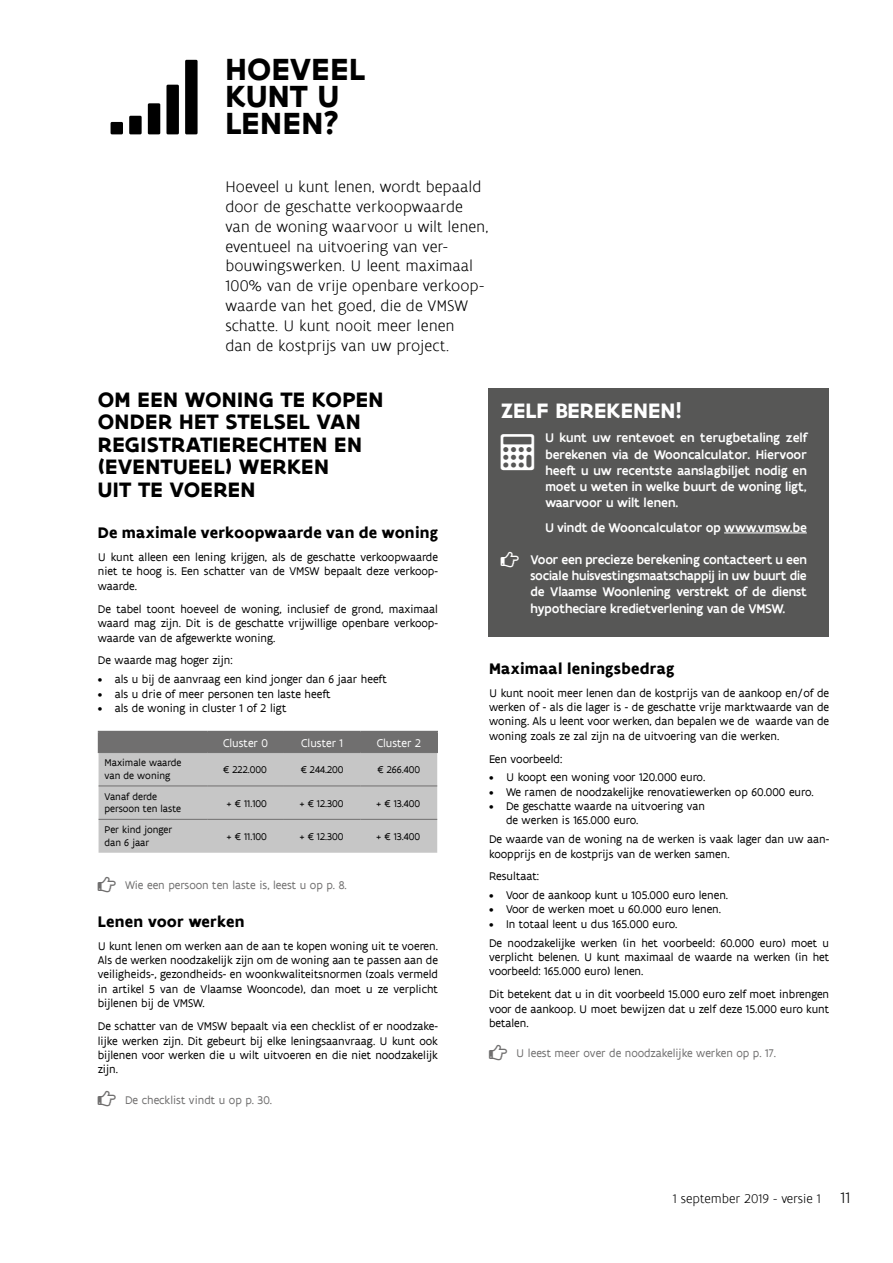
<style>
.page{position:relative;width:893px;height:1263px;background:#fff}
.page>*{position:absolute;margin:0;border:0;box-sizing:border-box;transform-origin:0 0}
.t1{font:700 33px/27px "Flanders Art Sans";letter-spacing:.01em;color:#000}
.t2{font:700 22.5px/22.5px "Flanders Art Sans";letter-spacing:.01em;color:#000}
.t3{font:700 22.5px "Flanders Art Sans";color:#fff}
.t4{font:300 16.5px/19.8px "Flanders Art Sans";color:#000}
.t5{font:700 16.5px "Flanders Art Sans";letter-spacing:.015em;color:#000}
.t6{font:500 13.5px/16.2px "Flanders Art Sans";letter-spacing:-.01em;color:#fff;text-align:justify}
.t7{font:300 13.5px "Flanders Art Sans";color:#000}
.t8{font:12px/14.4px "Flanders Art Sans";color:#000;text-align:justify}
.t9{font:12px "Flanders Art Sans";color:#706f6f}
.t10{font:12px "Flanders Art Sans";color:#fff}
.t11{font:10.5px/12.6px "Flanders Art Sans";color:#000}
.s1{font-size:16.5px}
</style>
<div class="page">
<hr style="left:361px;top:731px;width:77px;height:1px;background:#706f6f">
<svg style="left:98px;top:731px;width:339px;height:122px;background:#b6b6b6"></svg>
<hr style="left:436px;top:732px;width:2px;height:20px;background:#706f6f">
<hr style="left:98px;top:752px;width:109px;height:1px;background:#706f6f">
<hr style="left:207px;top:752px;width:77px;height:1px;background:#706f6f">
<hr style="left:284px;top:752px;width:77px;height:1px;background:#706f6f">
<hr style="left:361px;top:752px;width:77px;height:1px;background:#706f6f">
<hr style="left:99px;top:785px;width:108px;height:1px;background:#706f6f">
<hr style="left:207px;top:785px;width:77px;height:1px;background:#706f6f">
<hr style="left:284px;top:785px;width:77px;height:1px;background:#706f6f">
<hr style="left:361px;top:785px;width:76px;height:1px;background:#706f6f">
<hr style="left:99px;top:819px;width:108px;height:1px;background:#706f6f">
<hr style="left:207px;top:819px;width:77px;height:1px;background:#706f6f">
<hr style="left:284px;top:819px;width:77px;height:1px;background:#706f6f">
<hr style="left:361px;top:819px;width:76px;height:1px;background:#706f6f">
<div style="left:488px;top:388px;width:340px;height:167px;background:#575756"></div>
<hr style="left:724px;top:533px;width:83px;height:1px;background:#fff">
<div style="left:488px;top:536px;width:340px;height:101px;background:#575756"></div>
<h1 class="t1" style="left:225px;top:56px;width:141px">HOEVEEL<br>KUNT U<br>LENEN?</h1>
<p class="t4" style="left:225px;top:177px;width:265px">Hoeveel u kunt lenen, wordt bepaald door de geschatte verkoopwaarde van de woning waarvoor u wilt lenen, eventueel na uitvoering van ver&shy;bouwingswerken. U leent maximaal 100% van de vrije openbare verkoop&shy;waarde van het goed, die de VMSW schatte. U kunt nooit meer lenen<br>dan de kostprijs van uw project.</p>
<h2 class="t2" style="left:98px;top:388px;width:287px">OM EEN WONING TE KOPEN<br>ONDER HET STELSEL VAN<br>REGISTRATIERECHTEN EN (EVENTUEEL) WERKEN<br>UIT TE VOEREN</h2>
<h3 class="t5" style="left:98px;top:522px;width:342px">De maximale verkoopwaarde van de woning</h3>
<p class="t8" style="left:98px;top:550px;width:342px">U kunt alleen een lening krijgen, als de geschatte verkoopwaarde niet te hoog is. Een schatter van de VMSW bepaalt deze verkoop&shy;waarde.</p>
<p class="t8" style="left:98px;top:602px;width:342px">De tabel toont hoeveel de woning, inclusief de grond, maximaal waard mag zijn. Dit is de geschatte vrijwillige openbare verkoop&shy;waarde van de afgewerkte woning.</p>
<p class="t8" style="left:98px;top:653px;width:136px">De waarde mag hoger zijn:</p>
<p class="t8" style="left:98px;top:672px;width:290px">• als u bij de aanvraag een kind jonger dan 6 jaar heeft</p>
<p class="t8" style="left:98px;top:687px;width:234px">• als u drie of meer personen ten laste heeft</p>
<p class="t8" style="left:98px;top:701px;width:190px">• als de woning in cluster 1 of 2 ligt</p>
<h2 class="t3" style="left:501px;top:396px;width:183px">ZELF BEREKENEN!</h2>
<p class="t6" style="left:545px;top:430px;width:263px">U kunt uw rentevoet en terugbetaling zelf berekenen via de Wooncalculator. Hiervoor heeft u uw recentste aanslagbiljet nodig en moet u weten in welke buurt de woning ligt, waarvoor u wilt lenen.</p>
<p class="t6" style="left:545px;top:519px;width:263px">U vindt de Wooncalculator op www.vmsw.be</p>
<p class="t6" style="left:530px;top:552px;width:278px">Voor een precieze berekening contacteert u een sociale huisvestingsmaatschappij in uw buurt die de Vlaamse Woonlening verstrekt of de dienst hypotheciare kredietverlening van de VMSW.</p>
<h3 class="t5" style="left:489px;top:658px;width:187px">Maximaal leningsbedrag</h3>
<p class="t8" style="left:489px;top:686px;width:342px">U kunt nooit meer lenen dan de kostprijs van de aankoop en/of de werken of - als die lager is - de geschatte vrije marktwaarde van de woning. Als u leent voor werken, dan bepalen we de waarde van de woning zoals ze zal zijn na de uitvoering van die werken.</p>
<p class="t8" style="left:489px;top:752px;width:75px">Een voorbeeld:</p>
<p class="t8" style="left:489px;top:770px;width:218px">• U koopt een woning voor 120.000 euro.</p>
<p class="t8" style="left:489px;top:785px;width:326px">• We ramen de noodzakelijke renovatiewerken op 60.000 euro.</p>
<p class="t8" style="left:506px;top:799px;width:201px;text-indent:-17px">• De geschatte waarde na uitvoering van de werken is 165.000 euro.</p>
<p class="t8" style="left:489px;top:832px;width:342px">De waarde van de woning na de werken is vaak lager dan uw aan&shy;koopprijs en de kostprijs van de werken samen.</p>
<p class="t8" style="left:489px;top:869px;width:51px">Resultaat:</p>
<p class="t8" style="left:489px;top:888px;width:241px">• Voor de aankoop kunt u 105.000 euro lenen.</p>
<p class="t8" style="left:489px;top:902px;width:234px">• Voor de werken moet u 60.000 euro lenen.</p>
<p class="t8" style="left:489px;top:915px;width:342px;line-height:18.6px">• In totaal leent u dus 165.000 euro.<br>De noodzakelijke werken (in het voorbeeld: 60.000 euro) moet u</p>
<p class="t8" style="left:489px;top:950px;width:342px">verplicht belenen. U kunt maximaal de waarde na werken (in het voorbeeld: 165.000 euro) lenen.</p>
<p class="t8" style="left:489px;top:987px;width:342px">Dit betekent dat u in dit voorbeeld 15.000 euro zelf moet inbrengen voor de aankoop. U moet bewijzen dat u zelf deze 15.000 euro kunt betalen.</p>
<p class="t9" style="left:516px;top:1046px;width:261px">U leest meer over de noodzakelijke werken op p. 17.</p>
<p class="t10" style="left:223px;top:735px;width:46px">Cluster 0</p>
<p class="t10" style="left:301px;top:735px;width:43px">Cluster 1</p>
<p class="t10" style="left:377px;top:735px;width:46px">Cluster 2</p>
<p class="t11" style="left:105px;top:757px;width:78px">Maximale waarde van de woning</p>
<p class="t11" style="left:223px;top:764px;width:45px">€ 222.000</p>
<p class="t11" style="left:301px;top:764px;width:44px">€ 244.200</p>
<p class="t11" style="left:378px;top:764px;width:44px">€ 266.400</p>
<p class="t11" style="left:105px;top:790px;width:78px">Vanaf derde persoon ten laste</p>
<p class="t11" style="left:227px;top:797px;width:42px">+ € 11.100</p>
<p class="t11" style="left:299px;top:797px;width:46px">+ € 12.300</p>
<p class="t11" style="left:376px;top:797px;width:46px">+ € 13.400</p>
<p class="t11" style="left:105px;top:824px;width:69px">Per kind jonger dan 6 jaar</p>
<p class="t11" style="left:227px;top:830px;width:42px">+ € 11.100</p>
<p class="t11" style="left:299px;top:830px;width:46px">+ € 12.300</p>
<p class="t11" style="left:376px;top:830px;width:46px">+ € 13.400</p>
<p class="t9" style="left:125px;top:878px;width:223px">Wie een persoon ten laste is, leest u op p. 8.</p>
<h3 class="t5" style="left:98px;top:911px;width:148px">Lenen voor werken</h3>
<p class="t8" style="left:98px;top:939px;width:342px">U kunt lenen om werken aan de aan te kopen woning uit te voeren.<br>Als de werken noodzakelijk zijn om de woning aan te passen aan de veiligheids-, gezondheids- en woonkwaliteitsnormen (zoals vermeld in artikel 5 van de Vlaamse Wooncode), dan moet u ze verplicht bijlenen bij de VMSW.</p>
<p class="t8" style="left:98px;top:1019px;width:342px">De schatter van de VMSW bepaalt via een checklist of er noodzake&shy;lijke werken zijn. Dit gebeurt bij elke leningsaanvraag. U kunt ook bijlenen voor werken die u wilt uitvoeren en die niet noodzakelijk zijn.</p>
<p class="t9" style="left:125px;top:1092px;width:149px">De checklist vindt u op p. 30.</p>
<p class="t7" style="left:673px;top:1191px;width:179px">1 september 2019 - versie 1 <span class="s1">11</span></p>
</div>
